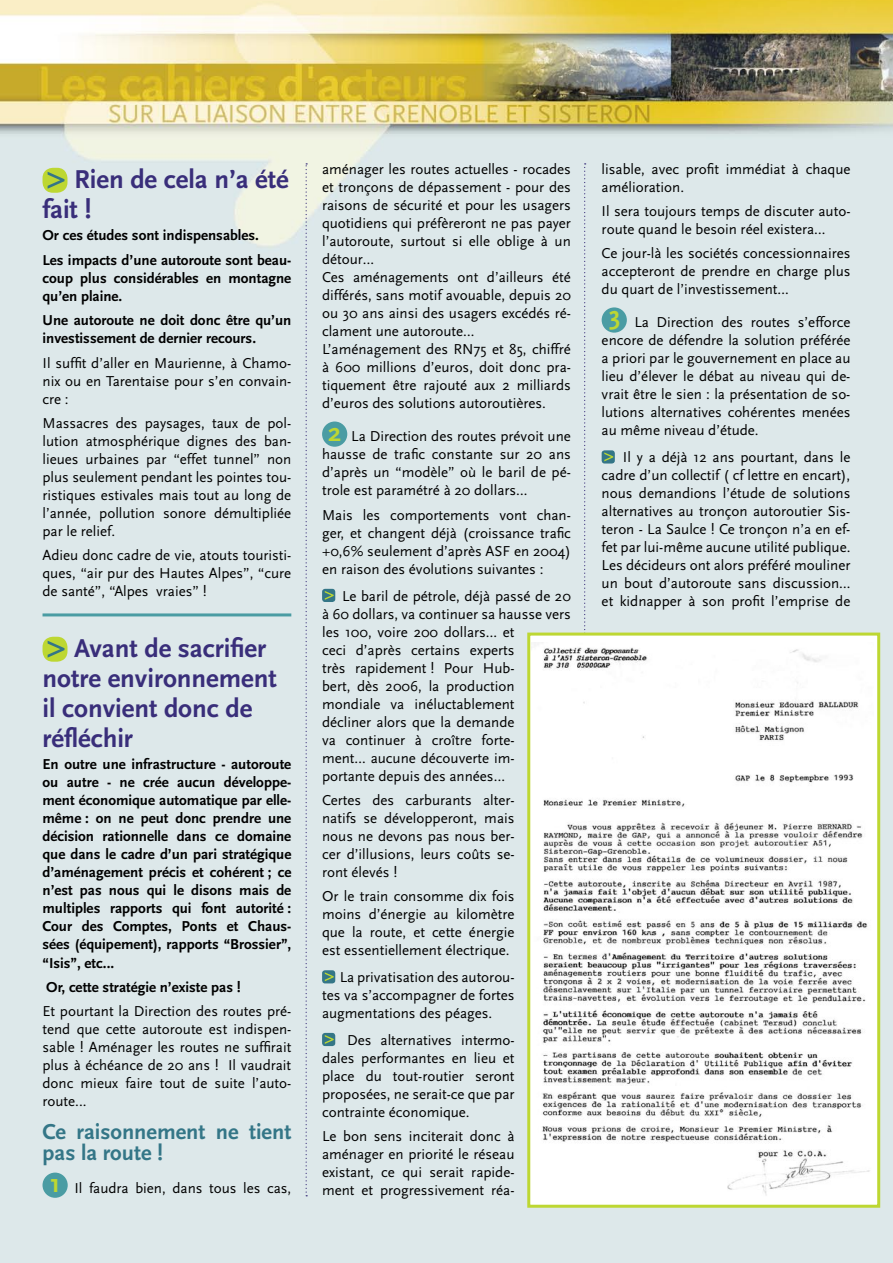
<style>
.page{position:relative;width:893px;height:1263px;background:#dde8ea}
.page>*{position:absolute;margin:0;border:0;box-sizing:border-box;transform-origin:0 0}
.inters{font:700 27px/30px "Scala Sans";color:#392e7a}
.t1{font:700 26.4px "Scala Sans";color:#bdd732}
.inter{font:700 22.5px/20.2px "Scala Sans";color:#347687}
.texte_courant{font:15px/18px "Scala Sans";color:#000;text-align:justify}
.texte_courant-2{font:700 15px/18px "Scala Sans";color:#000;text-align:justify}
.texte___filet{font:15px/18px "Scala Sans";color:#000;text-align:justify}
</style>
<div class="page">
<img style="left:0;top:0;width:893px;height:278px">
<svg style="left:306px;top:163px;width:1px;height:1033px"></svg>
<svg style="left:584px;top:163px;width:2px;height:468px"></svg>
<hr style="left:43px;top:613px;width:248px;height:3px;background:#4a9ca3">
<svg style="left:43px;top:168px;width:24px;height:25px"></svg>
<svg style="left:43px;top:637px;width:24px;height:25px"></svg>
<div style="left:43px;top:1172px;width:25px;height:26px;background:#4a9ca3;border-radius:50%"></div>
<div style="left:322px;top:421px;width:25px;height:26px;background:#4a9ca3;border-radius:50%"></div>
<svg style="left:322px;top:589px;width:13px;height:13px"></svg>
<svg style="left:322px;top:970px;width:13px;height:13px"></svg>
<svg style="left:322px;top:1033px;width:13px;height:13px"></svg>
<div style="left:602px;top:307px;width:25px;height:26px;background:#4a9ca3;border-radius:50%"></div>
<svg style="left:602px;top:450px;width:13px;height:13px"></svg>
<div style="left:529px;top:634px;width:350px;height:572px;background:#fff"></div>
<img style="left:531px;top:647px;width:339px;height:548px">
<div style="left:527px;top:632px;width:353px;height:576px;border:3px solid #bdd732"></div>
<p class="inters" style="left:43px;top:165px;width:248px;text-indent:32px">Rien de cela n’a été fait !</p>
<p class="texte_courant-2" style="left:43px;top:227px;width:218px">Or ces études sont indispensables.</p>
<p class="texte_courant-2" style="left:43px;top:251px;width:250px">Les impacts d’une autoroute sont beau&shy;coup plus considérables en montagne qu’en plaine.</p>
<p class="texte_courant-2" style="left:43px;top:312px;width:250px">Une autoroute ne doit donc être qu’un investissement de dernier recours.</p>
<p class="texte_courant" style="left:43px;top:354px;width:250px">Il suffit d’aller en Maurienne, à Chamo&shy;nix ou en Tarentaise pour s’en convain&shy;cre :</p>
<p class="texte_courant" style="left:43px;top:414px;width:250px">Massacres des paysages, taux de pol&shy;lution atmosphérique dignes des ban&shy;lieues urbaines par “effet tunnel” non plus seulement pendant les pointes tou&shy;ristiques estivales mais tout au long de l’année, pollution sonore démultipliée par le relief.</p>
<p class="texte___filet" style="left:43px;top:547px;width:250px">Adieu donc cadre de vie, atouts touristi&shy;ques, “air pur des Hautes Alpes”, “cure de santé”, “Alpes vraies” !</p>
<p class="inters" style="left:43px;top:634px;width:236px;text-indent:32px">Avant de sacrifier notre environnement il convient donc de réfléchir</p>
<p class="texte_courant-2" style="left:43px;top:756px;width:250px">En outre une infrastructure - autoroute ou autre - ne crée aucun développe&shy;ment économique automatique par elle&shy;même : on ne peut donc prendre une décision rationnelle dans ce domaine que dans le cadre d’un pari stratégique d’aménagement précis et cohérent ; ce n’est pas nous qui le disons mais de multiples rapports qui font autorité :<br>Cour des Comptes, Ponts et Chaus&shy;sées (équipement), rapports “Brossier”, “Isis”, etc...</p>
<p class="texte_courant-2" style="left:46px;top:978px;width:196px">Or, cette stratégie n’existe pas !</p>
<p class="texte_courant" style="left:43px;top:1003px;width:250px">Et pourtant la Direction des routes pré&shy;tend que cette autoroute est indispen&shy;sable ! Aménager les routes ne suffirait plus à échéance de 20 ans ! Il vaudrait donc mieux faire tout de suite l’auto&shy;route...</p>
<p class="inter" style="left:43px;top:1122px;width:250px">Ce raisonnement ne tient pas la route !</p>
<p class="t1" style="left:50px;top:1169px;width:12px">1</p>
<p class="texte_courant" style="left:74px;top:1179px;width:218px">Il faudra bien, dans tous les cas,</p>
<p class="texte_courant" style="left:322px;top:161px;width:250px">aménager les routes actuelles - rocades et tronçons de dépassement - pour des raisons de sécurité et pour les usagers quotidiens qui préfèreront ne pas payer l’autoroute, surtout si elle oblige à un détour…</p>
<p class="texte_courant" style="left:322px;top:269px;width:250px">Ces aménagements ont d’ailleurs été différés, sans motif avouable, depuis 20 ou 30 ans ainsi des usagers excédés ré&shy;clament une autoroute…</p>
<p class="texte_courant" style="left:322px;top:341px;width:250px">L’aménagement des RN75 et 85, chiffré à 600 millions d’euros, doit donc pra&shy;tiquement être rajouté aux 2 milliards d’euros des solutions autoroutières.</p>
<p class="t1" style="left:328px;top:418px;width:15px">2</p>
<p class="texte_courant" style="left:322px;top:428px;width:250px;text-indent:29px">La Direction des routes prévoit une hausse de trafic constante sur 20 ans d’après un “modèle” où le baril de pé&shy;trole est paramétré à 20 dollars…</p>
<p class="texte_courant" style="left:322px;top:506px;width:250px">Mais les comportements vont chan&shy;ger, et changent déjà (croissance trafic +0,6% seulement d’après ASF en 2004) en raison des évolutions suivantes :</p>
<p class="texte_courant" style="left:322px;top:587px;width:250px;text-align:left;text-indent:20px">Le baril de pétrole, déjà passé de 20 à 60 dollars, va continuer sa hausse vers les 100, voire 200 dollars… et<br>ceci d’après certains experts<br>très rapidement ! Pour Hub-<br>bert, dès 2006, la production mondiale va inéluctablement<br>décliner alors que la demande<br>va continuer à croître forte-<br>ment… aucune découverte im&shy;portante depuis des années…</p>
<p class="texte_courant" style="left:322px;top:791px;width:194px">Certes des carburants alter&shy;natifs se développeront, mais nous ne devons pas nous ber&shy;cer d’illusions, leurs coûts se&shy;ront élevés !</p>
<p class="texte_courant" style="left:322px;top:888px;width:194px">Or le train consomme dix fois moins d’énergie au kilomètre que la route, et cette énergie est essentiellement électrique.</p>
<p class="texte_courant" style="left:322px;top:968px;width:194px;text-indent:18px">La privatisation des autorou&shy;tes va s’accompagner de fortes augmentations des péages.</p>
<p class="texte_courant" style="left:322px;top:1031px;width:194px;text-indent:25px">Des alternatives intermo&shy;dales performantes en lieu et place du tout-routier seront proposées, ne serait-ce que par contrainte économique.</p>
<p class="texte_courant" style="left:322px;top:1127px;width:194px">Le bon sens inciterait donc à aménager en priorité le réseau existant, ce qui serait rapide&shy;ment et progressivement réa-</p>
<p class="texte_courant" style="left:602px;top:161px;width:250px">lisable, avec profit immédiat à chaque amélioration.</p>
<p class="texte_courant" style="left:602px;top:203px;width:250px">Il sera toujours temps de discuter auto&shy;route quand le besoin réel existera…</p>
<p class="texte_courant" style="left:602px;top:245px;width:250px">Ce jour-là les sociétés concessionnaires accepteront de prendre en charge plus du quart de l’investissement…</p>
<p class="t1" style="left:609px;top:301px;width:13px">3</p>
<p class="texte_courant" style="left:602px;top:314px;width:250px;text-indent:33px">La Direction des routes s’efforce encore de défendre la solution préférée a priori par le gouvernement en place au lieu d’élever le débat au niveau qui de&shy;vrait être le sien : la présentation de so&shy;lutions alternatives cohérentes menées au même niveau d’étude.</p>
<p class="texte_courant" style="left:602px;top:448px;width:250px;text-indent:21px">Il y a déjà 12 ans pourtant, dans le cadre d’un collectif ( cf lettre en encart), nous demandions l’étude de solutions alternatives au tronçon autoroutier Sis&shy;teron - La Saulce ! Ce tronçon n’a en ef&shy;fet par lui-même aucune utilité publique.<br>Les décideurs ont alors préféré mouliner un bout d’autoroute sans discussion… et kidnapper à son profit l’emprise de</p>
</div>
